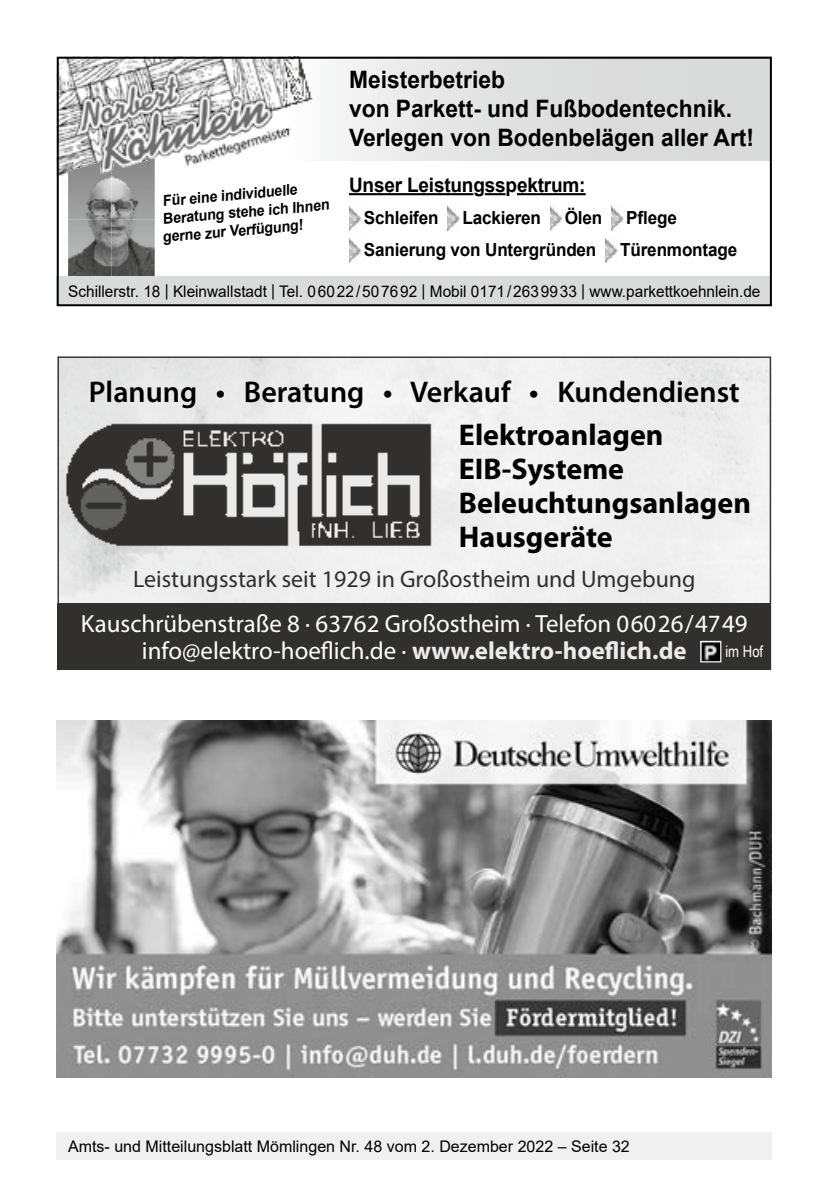
<style>
.page{position:relative;width:840px;height:1191px;background:#fff}
.page>*{position:absolute;margin:0;border:0;box-sizing:border-box;transform-origin:0 0}
.t1{font:700 30px/34px "Myriad Pro";color:#000}
.t2{font:600 30px "Myriad Pro";color:#000}
.t3{font:24.8px/27.6px "Myriad Pro";color:#fff;text-align:center}
.t4{font:700 24px/28.8px "Arial";color:#000;scale:.95 1}
.t5{font:24px "Myriad Pro";color:#31302f}
.t6{font:700 20px "Arial";letter-spacing:-.01em;color:#000;scale:.95 1}
.t7{font:700 18px "Arial";letter-spacing:-.01em;color:#000;scale:.95 1}
.t8{font:16px "Arial";color:#000;scale:.96 1}
.t9{font:16px "Arial";color:#000}
.t10{font:16px "Arial Narrow";color:#fff}
.t11{font:700 15px/18px "Arial";color:#000;scale:.95 1}
.s1{font-weight:700;color:#ebebeb}
</style>
<div class="page">
<img style="left:60px;top:417px;width:386px;height:140px">
<div style="left:57px;top:603px;width:713px;height:67px;background:#31302f"></div>
<img style="left:702px;top:643px;width:17px;height:17px">
<div style="left:700px;top:641px;width:21px;height:21px;border:1px solid #fff"></div>
<img style="left:60px;top:60px;width:286px;height:116px">
<svg style="left:68px;top:155px;width:96px;height:121px"></svg>
<img style="left:68px;top:162px;width:43px;height:114px">
<img style="left:111px;top:157px;width:43px;height:119px">
<div style="left:57px;top:276px;width:714px;height:30px;background:#d9dada"></div>
<hr style="left:349px;top:193px;width:124px;height:2px;background:#000">
<hr style="left:484px;top:193px;width:21px;height:2px;background:#000">
<hr style="left:516px;top:193px;width:69px;height:2px;background:#000">
<img style="left:349px;top:206px;width:13px;height:25px">
<img style="left:447px;top:206px;width:13px;height:25px">
<img style="left:550px;top:206px;width:12px;height:25px">
<img style="left:611px;top:206px;width:13px;height:25px">
<img style="left:349px;top:238px;width:13px;height:25px">
<img style="left:605px;top:238px;width:13px;height:25px">
<div style="left:346px;top:57px;width:425px;height:103px;background:linear-gradient(to right,#ededed,#d4d5d5)"></div>
<img style="left:285px;top:60px;width:61px;height:100px">
<div style="left:57px;top:57px;width:714px;height:249px;border:2px solid #000"></div>
<img style="left:57px;top:720px;width:714px;height:357px">
<div style="left:57px;top:1132px;width:714px;height:27px;background:#f0f0f0"></div>
<p class="t4" style="left:349px;top:66px;width:427px">Meisterbetrieb<br>von Parkett- und Fußbodentechnik.<br>Verlegen von Bodenbelägen aller Art!</p>
<p class="t6" style="left:349px;top:171px;width:250px">Unser Leistungsspektrum:</p>
<p class="t7" style="left:363px;top:205px;width:80px">Schleifen</p>
<p class="t7" style="left:462px;top:205px;width:84px">Lackieren</p>
<p class="t7" style="left:564px;top:205px;width:41px">Ölen</p>
<p class="t7" style="left:626px;top:205px;width:55px">Pflege</p>
<p class="t7" style="left:363px;top:237px;width:246px">Sanierung von Untergründen</p>
<p class="t7" style="left:620px;top:237px;width:125px">Türenmontage</p>
<p class="t11" style="left:159px;top:192px;width:179px;rotate:-5deg">Für eine individuelle<br>Beratung stehe ich Ihnen gerne zur Verfügung!</p>
<p class="t8" style="left:68px;top:280px;width:722px">Schillerstr. 18 | Kleinwallstadt | Tel. 0 60 22 / 50 76 92 | Mobil 0171 / 263 99 33 | www.parkettkoehnlein.de</p>
<p class="t2" style="left:89px;top:372px;width:652px">Planung • Beratung • Verkauf • Kundendienst</p>
<p class="t1" style="left:458px;top:416px;width:293px">Elektroanlagen<br>EIB-Systeme<br>Beleuchtungsanlagen<br>Hausgeräte</p>
<p class="t5" style="left:133px;top:564px;width:563px">Leistungsstark seit 1929 in Großostheim und Umgebung</p>
<p class="t3" style="left:81px;top:609px;width:668px">Kauschrübenstraße 8 · 63762 Großostheim · Telefon 06026/4749 info@elektro-hoeflich.de · <span class="s1">www.elektro-hoeflich.de</span></p>
<p class="t10" style="left:725px;top:639px;width:39px">im Hof</p>
<p class="t9" style="left:68px;top:1135px;width:563px">Amts- und Mitteilungsblatt Mömlingen Nr. 48 vom 2. Dezember 2022 – Seite 32</p>
</div>
